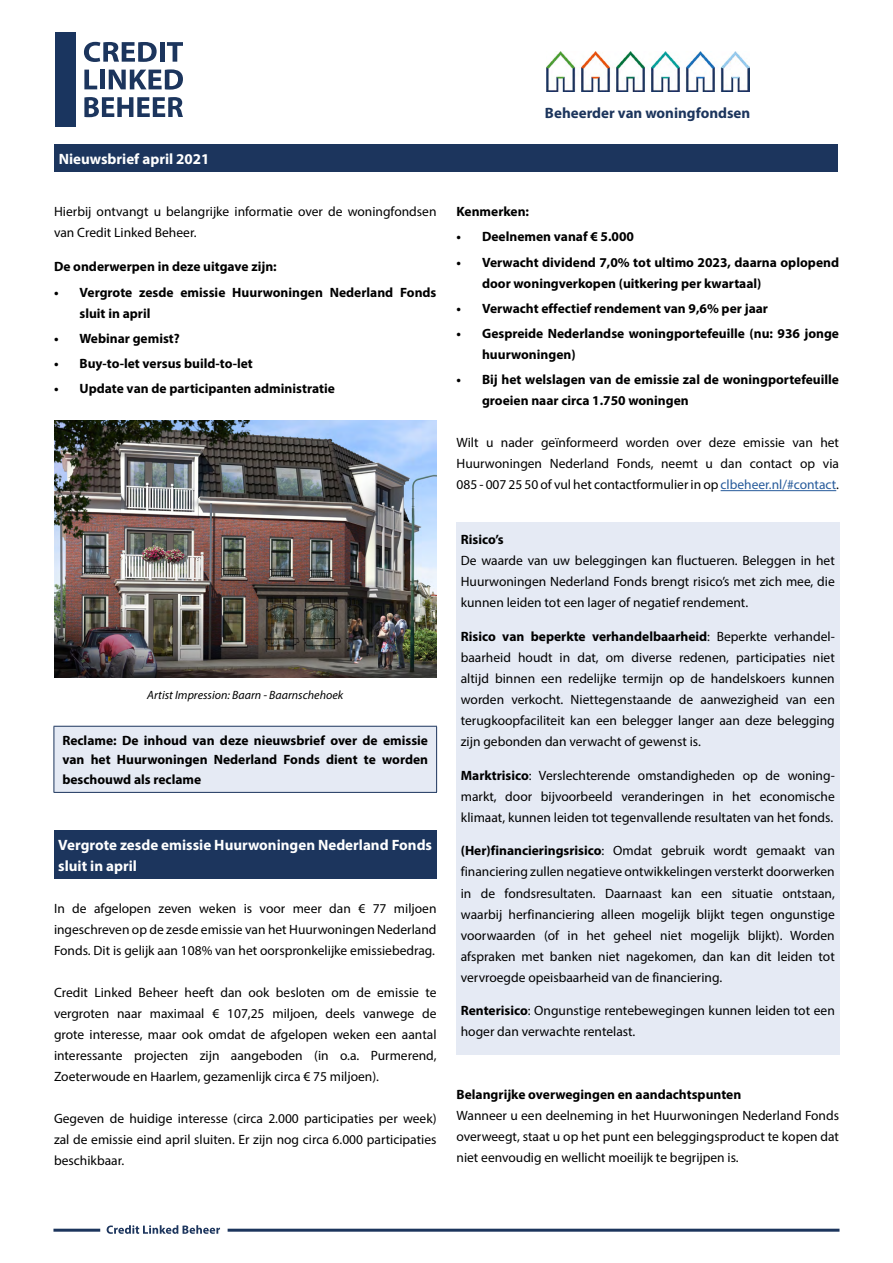
<style>
.page{position:relative;width:893px;height:1263px;background:#fff}
.page>*{position:absolute;margin:0;border:0;box-sizing:border-box;transform-origin:0 0}
.t1{font:700 15px/21px "Myriad Pro";color:#fff}
.t2{font:700 15px "Myriad Pro";color:#1c355d}
.t3{font:13.5px/21px "Myriad Pro";color:#000;text-align:justify}
.t4{font:700 13.5px/21px "Myriad Pro";color:#000}
.t5{font:italic 12px "Myriad Pro";color:#000}
.s1{color:#275b9b}
.s2{font-weight:700}
</style>
<div class="page">
<div style="left:456px;top:522px;width:383px;height:532px;background:#e5eaf4"></div>
<div style="left:55px;top:32px;width:21px;height:95px;background:#1a355f"></div>
<svg style="left:84px;top:42px;width:73px;height:20px"></svg>
<hr style="left:160px;top:42px;width:4px;height:20px;background:#1c355d">
<svg style="left:167px;top:42px;width:16px;height:20px"></svg>
<svg style="left:84px;top:70px;width:13px;height:19px"></svg>
<div style="left:100px;top:70px;width:5px;height:19px;background:#1c355d"></div>
<svg style="left:109px;top:69px;width:74px;height:21px"></svg>
<svg style="left:84px;top:97px;width:99px;height:20px"></svg>
<img style="left:54px;top:420px;width:383px;height:258px">
<div style="left:54px;top:726px;width:383px;height:66px;background:#e5eaf4"></div>
<hr style="left:54px;top:726px;width:383px;height:1px;background:#1c355d">
<hr style="left:54px;top:727px;width:1px;height:65px;background:#1c355d">
<hr style="left:436px;top:727px;width:1px;height:65px;background:#1c355d">
<hr style="left:54px;top:792px;width:383px;height:1px;background:#1c355d">
<div style="left:54px;top:830px;width:383px;height:49px;background:#1c355d"></div>
<hr style="left:721px;top:490px;width:115px;height:1px;background:#275b9b">
<svg style="left:107px;top:1225px;width:113px;height:9px"></svg>
<hr style="left:228px;top:1229px;width:611px;height:3px;background:#1c355d">
<hr style="left:53px;top:1229px;width:47px;height:3px;background:#1c355d">
<img style="left:546px;top:52px;width:203px;height:39px">
<div style="left:55px;top:144px;width:783px;height:28px;background:#1c355d"></div>
<p class="t1" style="left:59px;top:148px;width:152px">Nieuwsbrief april 2021</p>
<p class="t3" style="left:54px;top:201px;width:384px">Hierbij ontvangt u belangrijke informatie over de woningfondsen van Credit Linked Beheer.</p>
<p class="t4" style="left:54px;top:256px;width:224px">De onderwerpen in deze uitgave zijn:</p>
<p class="t4" style="left:80px;top:281px;width:358px;text-indent:-26px">• Vergrote zesde emissie Huurwoningen Nederland Fonds sluit in april</p>
<p class="t4" style="left:54px;top:327px;width:127px">• Webinar gemist?</p>
<p class="t4" style="left:54px;top:353px;width:200px">• Buy-to-let versus build-to-let</p>
<p class="t4" style="left:54px;top:378px;width:282px">• Update van de participanten administratie</p>
<p class="t5" style="left:147px;top:687px;width:198px">Artist Impression: Baarn - Baarnschehoek</p>
<p class="t4" style="left:62px;top:730px;width:367px;line-height:19.5px;text-align:justify">Reclame: De inhoud van deze nieuwsbrief over de emissie van het Huurwoningen Nederland Fonds dient te worden beschouwd als reclame</p>
<p class="t1" style="left:58px;top:834px;width:375px">Vergrote zesde emissie Huurwoningen Nederland Fonds sluit in april</p>
<p class="t3" style="left:54px;top:897px;width:384px">In de afgelopen zeven weken is voor meer dan € 77 miljoen ingeschreven op de zesde emissie van het Huurwoningen Nederland Fonds. Dit is gelijk aan 108% van het oorspronkelijke emissiebedrag.</p>
<p class="t3" style="left:54px;top:981px;width:384px">Credit Linked Beheer heeft dan ook besloten om de emissie te vergroten naar maximaal € 107,25 miljoen, deels vanwege de grote interesse, maar ook omdat de afgelopen weken een aantal interessante projecten zijn aangeboden (in o.a. Purmerend, Zoeterwoude en Haarlem, gezamenlijk circa € 75 miljoen).</p>
<p class="t3" style="left:54px;top:1107px;width:384px">Gegeven de huidige interesse (circa 2.000 participaties per week) zal de emissie eind april sluiten. Er zijn nog circa 6.000 participaties beschikbaar.</p>
<p class="t2" style="left:545px;top:103px;width:207px">Beheerder van woningfondsen</p>
<p class="t4" style="left:457px;top:201px;width:74px">Kenmerken:</p>
<p class="t4" style="left:457px;top:226px;width:179px">• Deelnemen vanaf € 5.000</p>
<p class="t4" style="left:482px;top:251px;width:358px;text-indent:-26px">• Verwacht dividend 7,0% tot ultimo 2023, daarna oplopend door woningverkopen (uitkering per kwartaal)</p>
<p class="t4" style="left:457px;top:297px;width:313px">• Verwacht effectief rendement van 9,6% per jaar</p>
<p class="t4" style="left:482px;top:323px;width:358px;text-indent:-26px">• Gespreide Nederlandse woningportefeuille (nu: 936 jonge huurwoningen)</p>
<p class="t4" style="left:482px;top:369px;width:359px;text-indent:-26px">• Bij het welslagen van de emissie zal de woningportefeuille groeien naar circa 1.750 woningen</p>
<p class="t3" style="left:457px;top:432px;width:384px">Wilt u nader geïnformeerd worden over deze emissie van het Huurwoningen Nederland Fonds, neemt u dan contact op via 085 - 007 25 50 of vul het contactformulier in op <span class="s1">clbeheer.nl/#contact</span>.</p>
<p class="t4" style="left:461px;top:529px;width:44px">Risico’s</p>
<p class="t3" style="left:461px;top:550px;width:375px">De waarde van uw beleggingen kan fluctueren. Beleggen in het Huurwoningen Nederland Fonds brengt risico’s met zich mee, die kunnen leiden tot een lager of negatief rendement.</p>
<p class="t3" style="left:461px;top:626px;width:376px"><span class="s2">Risico van beperkte verhandelbaarheid</span>: Beperkte verhandel&shy;baarheid houdt in dat, om diverse redenen, participaties niet altijd binnen een redelijke termijn op de handelskoers kunnen worden verkocht. Niettegenstaande de aanwezigheid van een terugkoopfaciliteit kan een belegger langer aan deze belegging zijn gebonden dan verwacht of gewenst is.</p>
<p class="t3" style="left:461px;top:764px;width:376px"><span class="s2">Marktrisico</span>: Verslechterende omstandigheden op de woning&shy;markt, door bijvoorbeeld veranderingen in het economische klimaat, kunnen leiden tot tegenvallende resultaten van het fonds.</p>
<p class="t3" style="left:461px;top:840px;width:376px"><span class="s2">(Her)financieringsrisico</span>: Omdat gebruik wordt gemaakt van financiering zullen negatieve ontwikkelingen versterkt doorwerken in de fondsresultaten. Daarnaast kan een situatie ontstaan, waarbij herfinanciering alleen mogelijk blijkt tegen ongunstige voorwaarden (of in het geheel niet mogelijk blijkt). Worden afspraken met banken niet nagekomen, dan kan dit leiden tot vervroegde opeisbaarheid van de financiering.</p>
<p class="t3" style="left:461px;top:1000px;width:375px"><span class="s2">Renterisico</span>: Ongunstige rentebewegingen kunnen leiden tot een hoger dan verwachte rentelast.</p>
<p class="t4" style="left:457px;top:1084px;width:286px">Belangrijke overwegingen en aandachtspunten</p>
<p class="t3" style="left:457px;top:1105px;width:384px">Wanneer u een deelneming in het Huurwoningen Nederland Fonds overweegt, staat u op het punt een beleggingsproduct te kopen dat niet eenvoudig en wellicht moeilijk te begrijpen is.</p>
</div>
